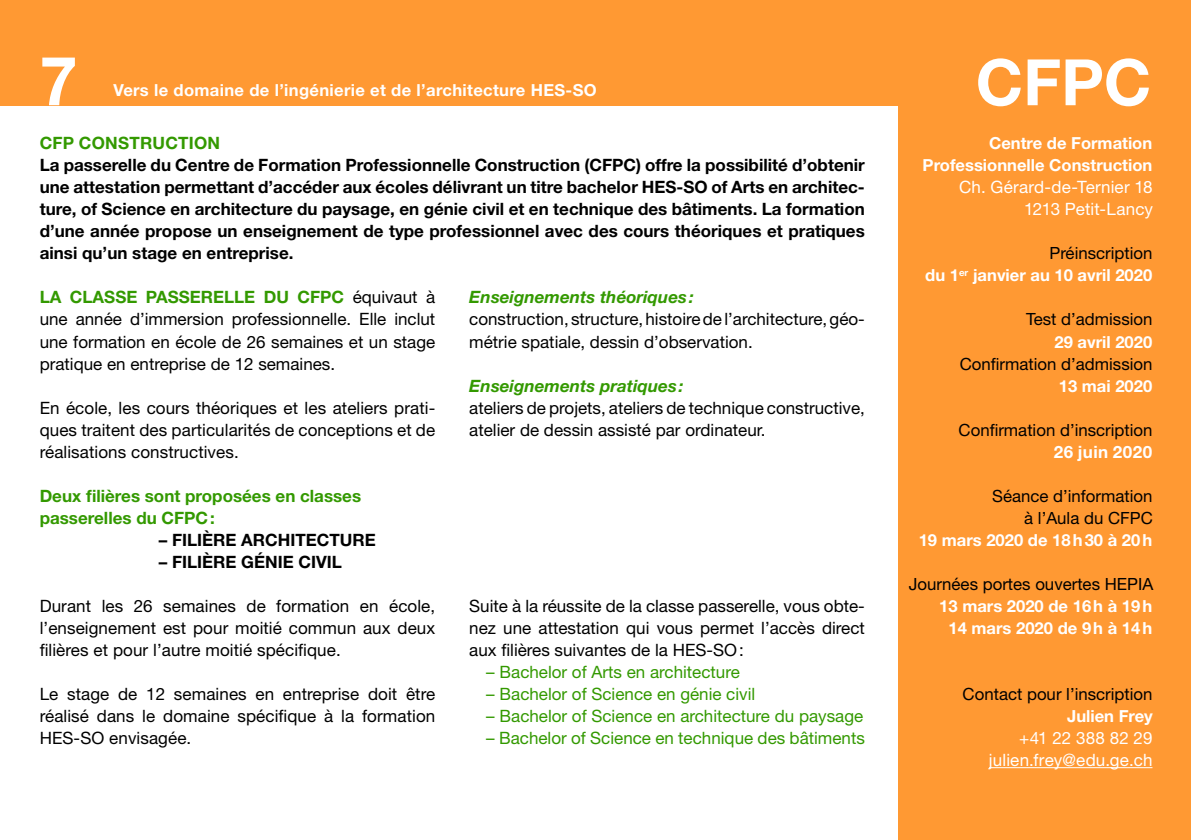
<style>
.page{position:relative;width:1191px;height:840px;background:#fff}
.page>*{position:absolute;margin:0;border:0;box-sizing:border-box;transform-origin:0 0}
.t1{font:700 68px "Helvetica Neue LT Std";color:#fff}
.Titres_bandeau{font:700 64px "Helvetica Neue LT Std";color:#fff}
.TXT_courrant{font:17px/22px "Helvetica Neue LT Std";color:#000;text-align:justify}
.Bold{font:700 17px/22px "Helvetica Neue LT Std";color:#000;text-align:justify}
.TXT_courrant-2{font:17px "Helvetica Neue LT Std";color:#390}
.liste_droit{font:17px/22px "Helvetica Neue LT Std";letter-spacing:.01em;color:#fff;text-align:right}
.TXT_courrant-3{font:700 17px/22px "Helvetica Neue LT Std";color:#390}
.TXT_courrant-4{font:italic 700 17px "Helvetica Neue LT Std";color:#390}
.TXT_courrant-5{font:700 17px "Helvetica Neue LT Std";color:#000}
.Top-Line{font:700 17px "Helvetica Neue LT Std";letter-spacing:.015em;color:#390}
.Top-Line-2{font:700 17px "Helvetica Neue LT Std";letter-spacing:.025em;color:#fff}
.violett{font:16.8px/22px "Helvetica Neue LT Std";color:#000;text-align:right}
.Bold_liste{font:700 16.6px/22px "Helvetica Neue LT Std";color:#fff;text-align:right}
.Sous-titres_1{font:700 16.6px "Helvetica Neue LT Std";letter-spacing:.02em;color:#fff}
.s1{font-weight:700;color:#390}
</style>
<div class="page">
<div style="left:0;top:0;width:1191px;height:105px;background:#f93"></div>
<div style="left:899px;top:83px;width:292px;height:756px;background:#f93"></div>
<hr style="left:989px;top:766px;width:163px;height:1px;background:#fff">
<h1 class="t1" style="left:40px;top:39px;width:39px">7</h1>
<p class="Sous-titres_1" style="left:113px;top:80px;width:485px">Vers le domaine de l’ingénierie et de l’architecture HES-SO</p>
<p class="Top-Line" style="left:40px;top:133px;width:182px">CFP CONSTRUCTION</p>
<p class="Bold" style="left:40px;top:154px;width:826px">La passerelle du Centre de Formation Professionnelle Construction (CFPC) offre la possibilité d’obtenir une attestation permettant d’accéder aux écoles délivrant un titre bachelor HES-SO of Arts en architec&shy;ture, of Science en architecture du paysage, en génie civil et en technique des bâtiments. La formation d’une année propose un enseignement de type professionnel avec des cours théoriques et pratiques ainsi qu’un stage en entreprise.</p>
<p class="TXT_courrant" style="left:40px;top:286px;width:397px"><span class="s1">LA CLASSE PASSERELLE DU CFPC</span> équivaut à une année d’immersion professionnelle. Elle inclut une formation en école de 26 semaines et un stage pratique en entreprise de 12 semaines.</p>
<p class="TXT_courrant" style="left:40px;top:396px;width:397px">En école, les cours théoriques et les ateliers prati&shy;ques traitent des particularités de conceptions et de réalisations constructives.</p>
<p class="TXT_courrant-3" style="left:40px;top:484px;width:323px">Deux filières sont proposées en classes passerelles du CFPC:</p>
<p class="TXT_courrant-5" style="left:159px;top:529px;width:218px">– FILIÈRE ARCHITECTURE</p>
<p class="TXT_courrant-5" style="left:159px;top:551px;width:185px">– FILIÈRE GÉNIE CIVIL</p>
<p class="TXT_courrant" style="left:40px;top:594px;width:397px">Durant les 26 semaines de formation en école, l’enseignement est pour moitié commun aux deux filières et pour l’autre moitié spécifique.</p>
<p class="TXT_courrant" style="left:40px;top:682px;width:397px">Le stage de 12 semaines en entreprise doit être réalisé dans le domaine spécifique à la formation HES-SO envisagée.</p>
<p class="TXT_courrant-4" style="left:469px;top:287px;width:226px">Enseignements théoriques:</p>
<p class="TXT_courrant" style="left:469px;top:308px;width:397px">construction, structure, histoire de l’architecture, géo&shy;métrie spatiale, dessin d’observation.</p>
<p class="TXT_courrant-4" style="left:469px;top:375px;width:216px">Enseignements pratiques:</p>
<p class="TXT_courrant" style="left:469px;top:396px;width:397px">ateliers de projets, ateliers de technique constructive, atelier de dessin assisté par ordinateur.</p>
<p class="TXT_courrant" style="left:469px;top:594px;width:397px">Suite à la réussite de la classe passerelle, vous obte&shy;nez une attestation qui vous permet l’accès direct aux filières suivantes de la HES-SO:</p>
<p class="TXT_courrant-2" style="left:486px;top:661px;width:255px">– Bachelor of Arts en architecture</p>
<p class="TXT_courrant-2" style="left:486px;top:683px;width:270px">– Bachelor of Science en génie civil</p>
<p class="TXT_courrant-2" style="left:486px;top:705px;width:378px">– Bachelor of Science en architecture du paysage</p>
<p class="TXT_courrant-2" style="left:486px;top:727px;width:380px">– Bachelor of Science en technique des bâtiments</p>
<p class="Titres_bandeau" style="left:975px;top:43px;width:177px">CFPC</p>
<p class="Bold_liste" style="left:922px;top:132px;width:231px">Centre de Formation<br>Professionnelle Construction</p>
<p class="liste_droit" style="left:959px;top:176px;width:196px">Ch. Gérard-de-Ternier 18<br>1213 Petit-Lancy</p>
<p class="violett" style="left:1049px;top:242px;width:104px">Préinscription</p>
<p class="Bold_liste" style="left:925px;top:264px;width:229px">du 1<sup>er</sup> janvier au 10 avril 2020</p>
<p class="violett" style="left:1026px;top:308px;width:128px">Test d’admission</p>
<p class="Bold_liste" style="left:1054px;top:330px;width:99px">29 avril 2020</p>
<p class="violett" style="left:959px;top:352px;width:194px">Confirmation d’admission</p>
<p class="Bold_liste" style="left:1058px;top:374px;width:95px">13 mai 2020</p>
<p class="violett" style="left:958px;top:418px;width:195px">Confirmation d’inscription</p>
<p class="Top-Line-2" style="left:1053px;top:441px;width:100px">26 juin 2020</p>
<p class="violett" style="left:992px;top:484px;width:162px">Séance d’information à l’Aula du CFPC</p>
<p class="Bold_liste" style="left:918px;top:528px;width:235px">19 mars 2020 de 18h30 à 20h</p>
<p class="violett" style="left:908px;top:572px;width:246px">Journées portes ouvertes HEPIA</p>
<p class="Bold_liste" style="left:939px;top:594px;width:214px">13 mars 2020 de 16h à 19h</p>
<p class="Bold_liste" style="left:948px;top:616px;width:205px">14 mars 2020 de 9h à 14h</p>
<p class="violett" style="left:962px;top:682px;width:191px">Contact pour l’inscription</p>
<p class="Bold_liste" style="left:1067px;top:704px;width:87px">Julien Frey</p>
<p class="liste_droit" style="left:1019px;top:726px;width:135px">+41 22 388 82 29</p>
<p class="liste_droit" style="left:989px;top:748px;width:165px">julien.frey@edu.ge.ch</p>
</div>
